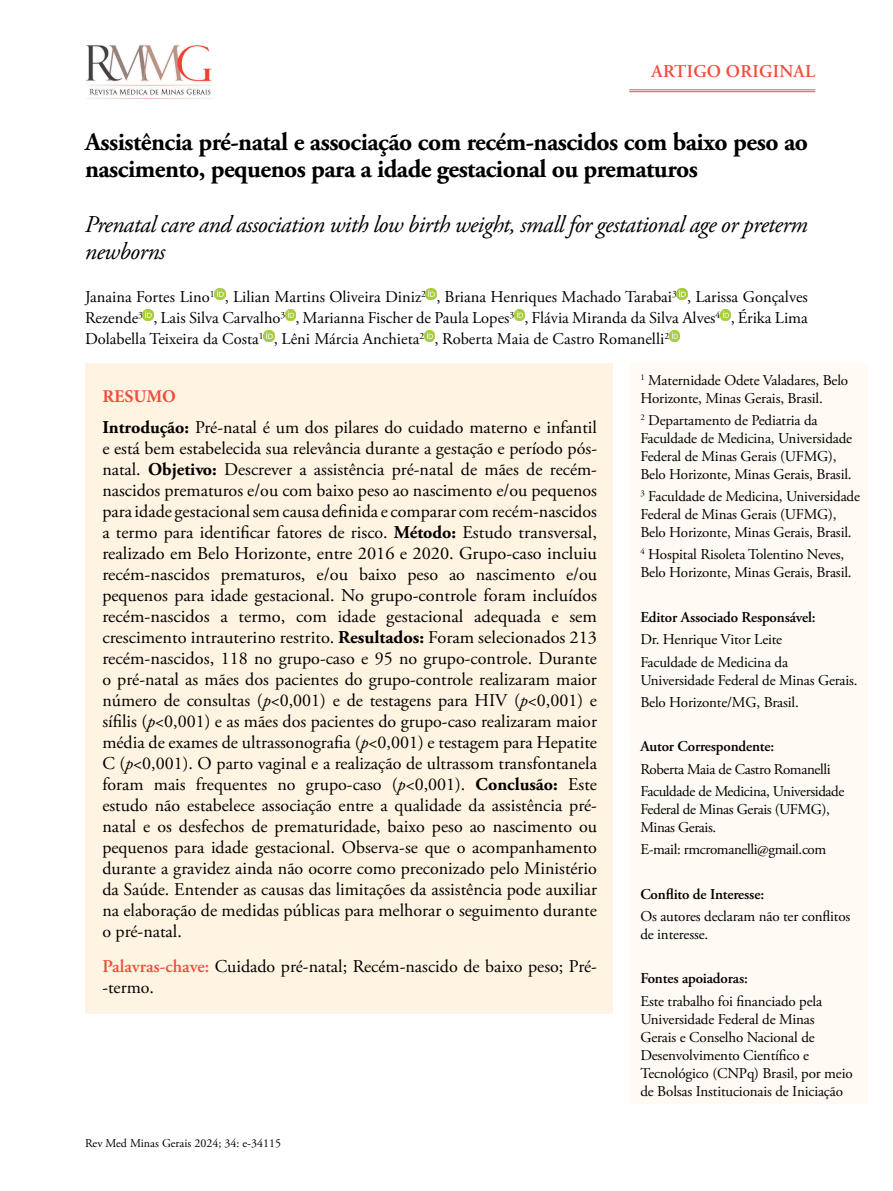
<style>
.page{position:relative;width:893px;height:1191px;background:#fff}
.page>*{position:absolute;margin:0;border:0;box-sizing:border-box;transform-origin:0 0}
.t1{font:700 25.5px/27px "Adobe Garamond Pro";letter-spacing:-.02em;color:#000}
.t2{font:italic 24px/27px "Adobe Garamond Pro";letter-spacing:-.02em;color:#000}
.t3{font:18px/21px "Adobe Garamond Pro";color:#000;text-align:justify}
.t4{font:600 18px "Adobe Garamond Pro";letter-spacing:.015em;color:#f04e3d}
.t5{font:700 18px "Minion Pro";letter-spacing:-.005em;color:#f04e3d}
.t6{font:16.5px/21px "Adobe Garamond Pro";color:#000;text-align:justify}
.t7{font:15px/18px "Adobe Garamond Pro";letter-spacing:-.01em;color:#000}
.t8{font:600 15px "Adobe Garamond Pro";letter-spacing:-.01em;color:#000}
.t9{font:12px "Adobe Garamond Pro";color:#000101}
.s1{font-weight:700}
.s2{font-style:italic}
.s3{font-weight:600;color:#f04e3d}
</style>
<div class="page">
<div style="left:85px;top:363px;width:527px;height:650px;background:#fff3e1"></div>
<div style="left:629px;top:364px;width:238px;height:740px;background:#fffaf4"></div>
<hr style="left:629px;top:90px;width:186px;height:1px;background:#f04e3d">
<hr style="left:629px;top:91px;width:186px;height:1px;background:#f04e3d">
<img style="left:86px;top:45px;width:126px;height:54px">
<svg style="left:214px;top:288px;width:11px;height:11px"></svg>
<svg style="left:426px;top:288px;width:11px;height:11px"></svg>
<svg style="left:677px;top:288px;width:10px;height:11px"></svg>
<svg style="left:143px;top:309px;width:11px;height:11px"></svg>
<svg style="left:285px;top:309px;width:11px;height:11px"></svg>
<svg style="left:514px;top:309px;width:11px;height:11px"></svg>
<svg style="left:720px;top:309px;width:11px;height:11px"></svg>
<svg style="left:263px;top:330px;width:11px;height:11px"></svg>
<svg style="left:424px;top:330px;width:11px;height:11px"></svg>
<svg style="left:669px;top:330px;width:11px;height:11px"></svg>
<p class="t4" style="left:651px;top:61px;width:165px">ARTIGO ORIGINAL</p>
<h1 class="t1" style="left:85px;top:129px;width:724px">Assistência pré-natal e associação com recém-nascidos com baixo peso ao nascimento, pequenos para a idade gestacional ou prematuros</h1>
<h2 class="t2" style="left:85px;top:212px;width:724px">Prenatal care and association with low birth weight, small for gestational age or preterm newborns</h2>
<p class="t6" style="left:85px;top:287px;width:724px">Janaina Fortes Lino<sup>1</sup> , Lilian Martins Oliveira Diniz<sup>2</sup> , Briana Henriques Machado Tarabai<sup>3</sup> , Larissa Gonçalves Rezende<sup>3</sup> , Lais Silva Carvalho<sup>3</sup> , Marianna Fischer de Paula Lopes<sup>3</sup> , Flávia Miranda da Silva Alves<sup>4</sup> , Érika Lima Dolabella Teixeira da Costa<sup>1</sup> , Lêni Márcia Anchieta<sup>2</sup> , Roberta Maia de Castro Romanelli<sup>2</sup></p>
<p class="t5" style="left:102px;top:383px;width:75px">RESUMO</p>
<p class="t3" style="left:102px;top:417px;width:496px"><span class="s1">Introdução:</span> Pré-natal é um dos pilares do cuidado materno e infantil e está bem estabelecida sua relevância durante a gestação e período pós&shy;natal. <span class="s1">Objetivo:</span> Descrever a assistência pré-natal de mães de recém&shy;nascidos prematuros e/ou com baixo peso ao nascimento e/ou pequenos para idade gestacional sem causa definida e comparar com recém-nascidos a termo para identificar fatores de risco. <span class="s1">Método:</span> Estudo transversal, realizado em Belo Horizonte, entre 2016 e 2020. Grupo-caso incluiu recém-nascidos prematuros, e/ou baixo peso ao nascimento e/ou pequenos para idade gestacional. No grupo-controle foram incluídos recém-nascidos a termo, com idade gestacional adequada e sem crescimento intrauterino restrito. <span class="s1">Resultados:</span> Foram selecionados 213 recém-nascidos, 118 no grupo-caso e 95 no grupo-controle. Durante o pré-natal as mães dos pacientes do grupo-controle realizaram maior número de consultas (<span class="s2">p</span>&lt;0,001) e de testagens para HIV (<span class="s2">p</span>&lt;0,001) e sífilis (<span class="s2">p</span>&lt;0,001) e as mães dos pacientes do grupo-caso realizaram maior média de exames de ultrassonografia (<span class="s2">p</span>&lt;0,001) e testagem para Hepatite C (<span class="s2">p</span>&lt;0,001). O parto vaginal e a realização de ultrassom transfontanela foram mais frequentes no grupo-caso (<span class="s2">p</span>&lt;0,001). <span class="s1">Conclusão:</span> Este estudo não estabelece associação entre a qualidade da assistência pré&shy;natal e os desfechos de prematuridade, baixo peso ao nascimento ou pequenos para idade gestacional. Observa-se que o acompanhamento durante a gravidez ainda não ocorre como preconizado pelo Ministério da Saúde. Entender as causas das limitações da assistência pode auxiliar na elaboração de medidas públicas para melhorar o seguimento durante o pré-natal.</p>
<p class="t3" style="left:102px;top:956px;width:496px"><span class="s3">Palavras-chave:</span> Cuidado pré-natal; Recém-nascido de baixo peso; Pré--termo.</p>
<p class="t9" style="left:85px;top:1135px;width:197px">Rev Med Minas Gerais 2024; 34: e-34115</p>
<p class="t7" style="left:640px;top:371px;width:209px"><sup>1</sup> Maternidade Odete Valadares, Belo<br>Horizonte, Minas Gerais, Brasil.</p>
<p class="t7" style="left:640px;top:412px;width:213px"><sup>2</sup> Departamento de Pediatria da Faculdade de Medicina, Universidade Federal de Minas Gerais (UFMG), Belo Horizonte, Minas Gerais, Brasil.</p>
<p class="t7" style="left:640px;top:488px;width:221px"><sup>3</sup> Faculdade de Medicina, Universidade<br>Federal de Minas Gerais (UFMG),<br>Belo Horizonte, Minas Gerais, Brasil.</p>
<p class="t7" style="left:640px;top:546px;width:213px"><sup>4</sup> Hospital Risoleta Tolentino Neves,<br>Belo Horizonte, Minas Gerais, Brasil.</p>
<p class="t8" style="left:640px;top:608px;width:177px">Editor Associado Responsável:</p>
<p class="t7" style="left:640px;top:629px;width:149px;line-height:22.2px">Dr. Henrique Vitor Leite<br>Faculdade de Medicina da</p>
<p class="t7" style="left:640px;top:669px;width:219px;line-height:22.2px">Universidade Federal de Minas Gerais.<br>Belo Horizonte/MG, Brasil.</p>
<p class="t8" style="left:640px;top:738px;width:136px">Autor Correspondente:</p>
<p class="t7" style="left:640px;top:758px;width:206px;line-height:22.2px">Roberta Maia de Castro Romanelli<br>Faculdade de Medicina, Universidade</p>
<p class="t7" style="left:640px;top:800px;width:191px">Federal de Minas Gerais (UFMG),<br>Minas Gerais.</p>
<p class="t7" style="left:640px;top:841px;width:187px">E-mail: rmcromanelli@gmail.com</p>
<p class="t8" style="left:640px;top:885px;width:125px">Conflito de Interesse:</p>
<p class="t7" style="left:640px;top:907px;width:211px">Os autores declaram não ter conflitos de interesse.</p>
<p class="t8" style="left:640px;top:970px;width:109px">Fontes apoiadoras:</p>
<p class="t7" style="left:640px;top:992px;width:214px">Este trabalho foi financiado pela Universidade Federal de Minas Gerais e Conselho Nacional de Desenvolvimento Científico e Tecnológico (CNPq) Brasil, por meio de Bolsas Institucionais de Iniciação</p>
</div>
